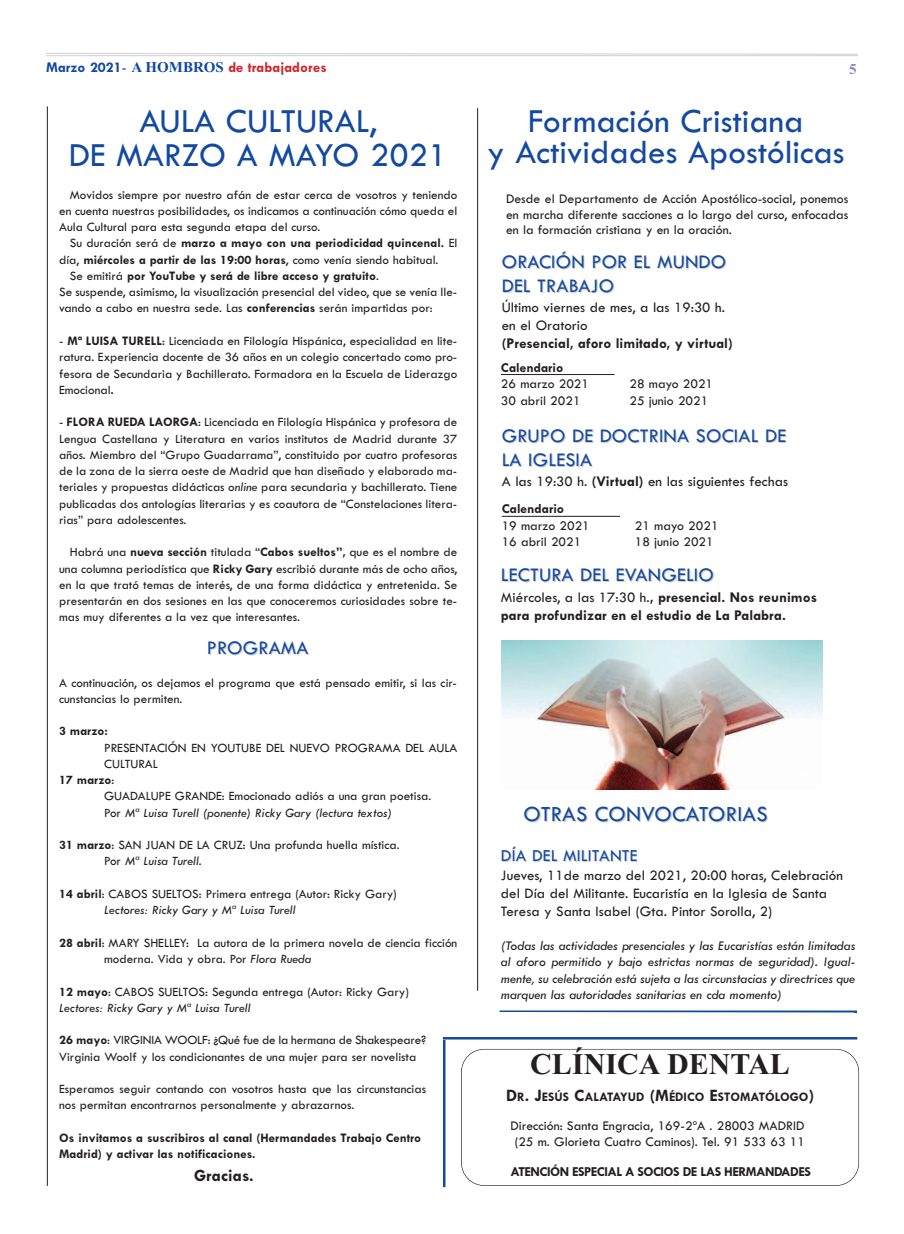
<style>
.page{position:relative;width:904px;height:1234px;background:#fff}
.page>*{position:absolute;margin:0;border:0;box-sizing:border-box;transform-origin:0 0}
.t1{font:35px/33.8px "Tw Cen";color:#13499f;text-align:center}
.t2{font:700 30px "Times New Roman";color:#231f20}
.t3{font:22.5px "Tw Cen";letter-spacing:.01em;color:#13499f}
.t4{font:20px/24px "Tw Cen";letter-spacing:.01em;color:#13499f}
.t5{font:17.5px "Tw Cen";letter-spacing:.01em;color:#13499f}
.t6{font:700 17.5px "Tw Cen";color:#231f20}
.t7{font:15px/18px "Tw Cen";color:#231f20}
.t8{font:700 15px/18px "Tw Cen";color:#231f20}
.t9{font:700 15px "Tw Cen";color:#d1232a}
.t10{font:700 15px "Times New Roman";color:#848dc5}
.t11{font:13.75px/16.5px "Tw Cen";color:#231f20}
.t12{font:italic 13.75px/16.5px "Tw Cen";color:#231f20;text-align:justify}
.t13{font:700 13.75px "Tw Cen";letter-spacing:-.04em;color:#231f20}
.t14{font:700 13.75px "Tw Cen";color:#231f20}
.t15{font:13.12px/16.2px "Tw Cen";color:#231f20}
.t16{font:700 13.12px/16.2px "Tw Cen";color:#231f20}
.t17{font:italic 13.12px "Tw Cen";color:#231f20}
.s1{color:#13499f}
.s2{font-weight:400;color:#13499f}
.s3{font-family:"Times New Roman";color:#13499f}
.s4{font-weight:400}
.s5{font-weight:700}
.s6{font-style:italic}
.s7{font-style:normal}
.s8{font-size:17.5px}
</style>
<div class="page">
<hr style="left:46px;top:55px;width:812px;height:1px;background:#d6d7d9">
<svg style="left:46px;top:53px;width:812px;height:2px"></svg>
<hr style="left:477px;top:108px;width:1px;height:882px;background:#231f20">
<hr style="left:47px;top:106px;width:1px;height:1079px;background:#231f20">
<hr style="left:499px;top:1010px;width:358px;height:2px;background:#13499f">
<div style="left:461px;top:1048px;width:398px;height:137px;border:1px solid #231f20;border-radius:23px"></div>
<hr style="left:443px;top:1036px;width:414px;height:3px;background:#13499f">
<hr style="left:443px;top:1039px;width:2px;height:147px;background:#13499f">
<svg style="left:499px;top:1011px;width:355px;height:2px"></svg>
<hr style="left:501px;top:374px;width:113px;height:1px;background:#231f20">
<hr style="left:501px;top:516px;width:119px;height:1px;background:#231f20">
<img style="left:502px;top:640px;width:320px;height:149px">
<p class="t9" style="left:46px;top:58px;width:282px"><span class="s1">Marzo 2021</span><span class="s2">-</span> <span class="s3">A HOMBROS</span> de trabajadores</p>
<p class="t10" style="left:849px;top:60px;width:9px">5</p>
<h1 class="t1" style="left:69px;top:103px;width:380px">AULA CULTURAL,<br>DE MARZO A MAYO 2021</h1>
<p class="t15" style="left:59px;top:186px;width:399px;text-align:justify;text-indent:11px">Movidos siempre por nuestro afán de estar cerca de vosotros y teniendo en cuenta nuestras posibilidades, os indicamos a continuación cómo queda el Aula Cultural para esta segunda etapa del curso.</p>
<p class="t16" style="left:70px;top:235px;width:389px"><span class="s4">Su duración será de</span> marzo a mayo con una periodicidad quincenal. <span class="s4">El</span></p>
<p class="t16" style="left:59px;top:251px;width:381px"><span class="s4">día,</span> miércoles a partir de las 19:00 horas<span class="s4">, como venía siendo habitual.</span></p>
<p class="t16" style="left:70px;top:267px;width:310px"><span class="s4">Se emitirá</span> por YouTube y será de libre acceso y gratuito<span class="s4">.</span></p>
<p class="t15" style="left:59px;top:283px;width:399px">Se suspende, asimismo, la visualización presencial del video, que se venía lle-</p>
<p class="t15" style="left:59px;top:300px;width:375px">vando a cabo en nuestra sede. Las <span class="s5">conferencias</span> serán impartidas por:</p>
<p class="t15" style="left:59px;top:332px;width:399px;text-align:justify">- <span class="s5">Mª LUISA TURELL</span>: Licenciada en Filología Hispánica, especialidad en lite&shy;ratura. Experiencia docente de 36 años en un colegio concertado como pro&shy;fesora de Secundaria y Bachillerato. Formadora en la Escuela de Liderazgo Emocional<span class="s5">.</span></p>
<p class="t15" style="left:59px;top:413px;width:399px;text-align:justify">- <span class="s5">FLORA RUEDA LAORGA</span>: Licenciada en Filología Hispánica y profesora de Lengua Castellana y Literatura en varios institutos de Madrid durante 37 años. Miembro del “Grupo Guadarrama”, constituido por cuatro profesoras de la zona de la sierra oeste de Madrid que han diseñado y elaborado ma&shy;teriales y propuestas didácticas <span class="s6">online</span> para secundaria y bachillerato. Tiene publicadas dos antologías literarias y es coautora de “Constelaciones litera&shy;rias” para adolescentes.</p>
<p class="t15" style="left:59px;top:543px;width:399px;text-align:justify;text-indent:11px">Habrá una <span class="s5">nueva sección</span> titulada “<span class="s5">Cabos sueltos”,</span> que es el nombre de una columna periodística que <span class="s5">Ricky Gary</span> escribió durante más de ocho años, en la que trató temas de interés, de una forma didáctica y entretenida. Se presentarán en dos sesiones en las que conoceremos curiosidades sobre te&shy;mas muy diferentes a la vez que interesantes.</p>
<h3 class="t4" style="left:207px;top:635px;width:103px">PROGRAMA</h3>
<p class="t15" style="left:59px;top:673px;width:399px">A continuación, os dejamos el programa que está pensado emitir, si las cir&shy;cunstancias lo permiten.</p>
<p class="t16" style="left:59px;top:722px;width:50px">3 marzo:</p>
<p class="t15" style="left:104px;top:738px;width:354px">PRESENTACIÓN EN YOUTUBE DEL NUEVO PROGRAMA DEL AULA</p>
<p class="t15" style="left:104px;top:755px;width:55px">CULTURAL</p>
<p class="t16" style="left:59px;top:771px;width:57px">17 marzo<span class="s4">:</span></p>
<p class="t15" style="left:104px;top:787px;width:328px">GUADALUPE GRANDE: Emocionado adiós a una gran poetisa.</p>
<p class="t17" style="left:104px;top:804px;width:289px"><span class="s7">Por</span> Mª Luisa Turell (ponente) Ricky Gary (lectura textos)</p>
<p class="t15" style="left:104px;top:836px;width:297px;text-indent:-45px"><span class="s5">31 marzo</span>: SAN JUAN DE LA CRUZ: Una profunda huella mística.<br>Por <span class="s6">Mª Luisa Turell.</span></p>
<p class="t15" style="left:104px;top:885px;width:294px;text-indent:-45px"><span class="s5">14 abril</span>: CABOS SUELTOS: Primera entrega (Autor: Ricky Gary)<br><span class="s6">Lectores: Ricky Gary y Mª Luisa Turell</span></p>
<p class="t15" style="left:104px;top:933px;width:354px;text-indent:-45px"><span class="s5">28 abril</span>: MARY SHELLEY: La autora de la primera novela de ciencia ficción moderna. Vida y obra. Por <span class="s6">Flora Rueda</span></p>
<p class="t15" style="left:59px;top:982px;width:351px"><span class="s5">12 mayo</span>: CABOS SUELTOS: Segunda entrega (Autor: Ricky Gary)<br><span class="s6">Lectores: Ricky Gary y Mª Luisa Turell</span></p>
<p class="t15" style="left:59px;top:1031px;width:368px"><span class="s5">26 mayo</span>: VIRGINIA WOOLF: ¿qué fue de la hermana de Shakespeare?<br>Virginia Woolf y los condicionantes de una mujer para ser novelista</p>
<p class="t15" style="left:59px;top:1080px;width:368px">Esperamos seguir contando con vosotros hasta que las circunstancias nos permitan encontrarnos personalmente y abrazarnos.</p>
<p class="t16" style="left:59px;top:1128px;width:363px">Os invitamos a suscribiros al canal (Hermandades Trabajo Centro<br>Madrid) y activar las notificaciones.</p>
<h3 class="t6" style="left:194px;top:1163px;width:61px">Gracias.</h3>
<h1 class="t1" style="left:487px;top:105px;width:358px;line-height:30.8px">Formación Cristiana<br>y Actividades Apostólicas</h1>
<p class="t11" style="left:506px;top:190px;width:344px;line-height:15.6px;text-align:justify">Desde el Departamento de Acción Apostólico-social, ponemos en marcha diferente sacciones a lo largo del curso, enfocadas en la formación cristiana y en la oración.</p>
<h3 class="t4" style="left:501px;top:249px;width:226px">ORACIÓN POR EL MUNDO<br>DEL TRABAJO</h3>
<p class="t7" style="left:501px;top:298px;width:225px">Último viernes de mes, a las 19:30 h. en el Oratorio</p>
<p class="t8" style="left:501px;top:334px;width:233px">(Presencial, aforo limitado, y virtual)</p>
<p class="t14" style="left:501px;top:359px;width:64px">Calendario</p>
<p class="t11" style="left:501px;top:375px;width:90px">26 marzo 2021<br>30 abril 2021</p>
<p class="t11" style="left:629px;top:375px;width:85px">28 mayo 2021<br>25 junio 2021</p>
<h3 class="t4" style="left:501px;top:422px;width:286px">GRUPO DE DOCTRINA SOCIAL DE<br>LA IGLESIA</h3>
<p class="t7" style="left:501px;top:472px;width:288px">A las 19:30 h. <span class="s5">(Virtual)</span> en las siguientes fechas</p>
<p class="t14" style="left:501px;top:500px;width:64px">Calendario</p>
<p class="t11" style="left:501px;top:517px;width:90px">19 marzo 2021<br>16 abril 2021</p>
<p class="t11" style="left:635px;top:517px;width:85px">21 mayo 2021<br>18 junio 2021</p>
<h3 class="t4" style="left:501px;top:562px;width:214px">LECTURA DEL EVANGELIO</h3>
<p class="t8" style="left:501px;top:587px;width:318px"><span class="s4">Miércoles, a las 17:30 h.</span>, presencial. Nos reunimos para profundizar en el estudio de La Palabra.</p>
<h3 class="t3" style="left:523px;top:800px;width:245px">OTRAS CONVOCATORIAS</h3>
<h3 class="t5" style="left:501px;top:844px;width:138px">DíA DEL MILITANTE</h3>
<p class="t7" style="left:501px;top:865px;width:343px">Jueves, 11de marzo del 2021, 20:00 horas, Celebración del Día del Militante. Eucaristía en la Iglesia de Santa<br>Teresa y Santa Isabel (Gta. Pintor Sorolla, 2)</p>
<p class="t12" style="left:501px;top:936px;width:356px">(Todas las actividades presenciales y las Eucaristías están limitadas al aforo permitido y bajo estrictas normas de seguridad). Igual&shy;mente, su celebración está sujeta a las circunstacias y directrices que marquen las autoridades sanitarias en cda momento)</p>
<h2 class="t2" style="left:530px;top:1045px;width:261px">CLÍNICA DENTAL</h2>
<p class="t16" style="left:506px;top:1088px;width:310px"><span class="s8">D</span>R<span class="s8">. J</span>ESÚS <span class="s8">C</span>ALATAYUD <span class="s8">(M</span>éDICO <span class="s8">E</span>STOMATÓLOGO<span class="s8">)</span></p>
<p class="t11" style="left:510px;top:1116px;width:296px;text-align:center">Dirección: Santa Engracia, 169-2ºA . 28003 MADRID (25 m. Glorieta Cuatro Caminos). Tel. 91 533 63 11</p>
<p class="t13" style="left:510px;top:1162px;width:302px">ATENCIÓN ESPECIAL A SOCIOS DE LAS HERMANDADES</p>
</div>
